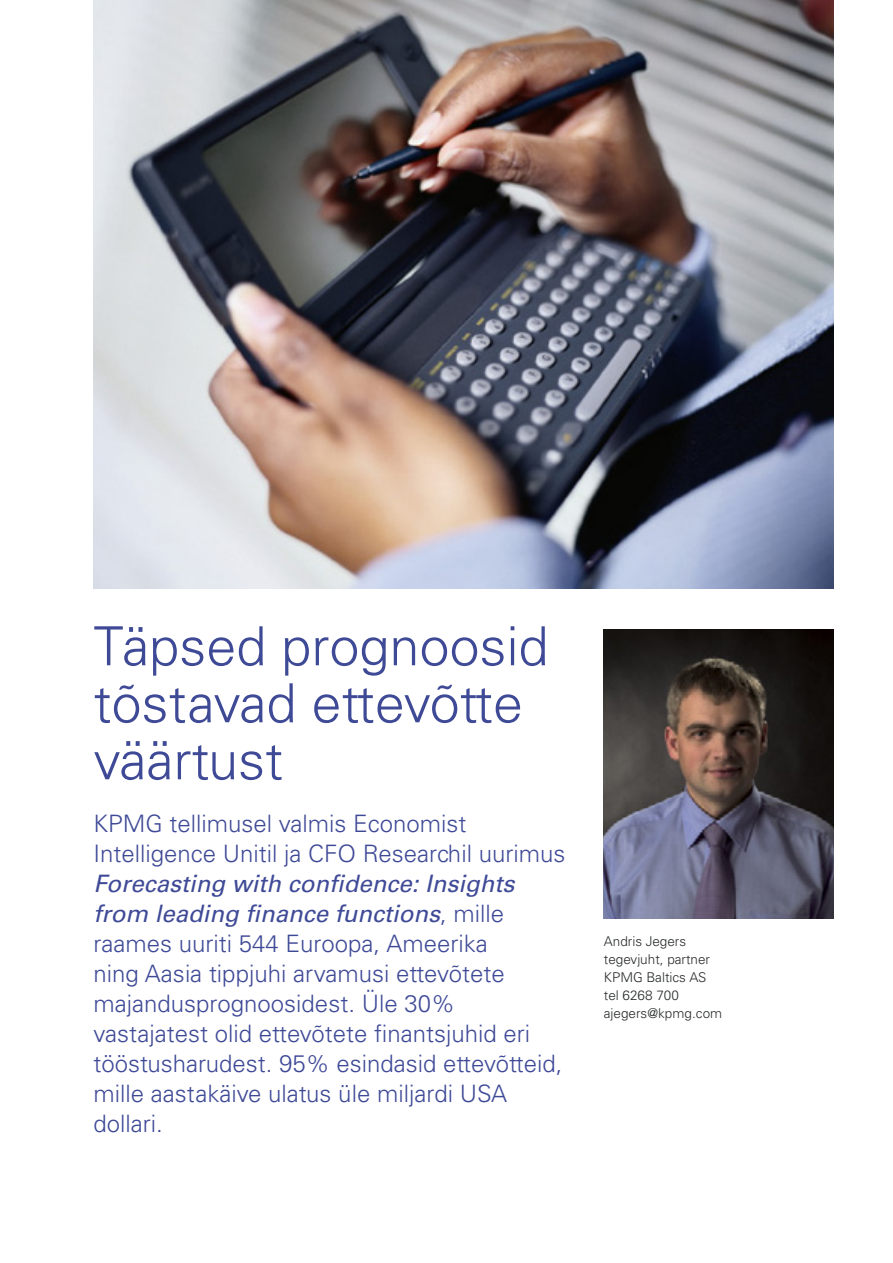
<style>
.page{position:relative;width:893px;height:1263px;background:#fff}
.page>*{position:absolute;margin:0;border:0;box-sizing:border-box;transform-origin:0 0}
.t1{font:300 54px/57px "Univers LT Std";color:#3f4a97}
.t2{font:300 24px/30px "Univers LT Std";color:#3f4a97}
.t3{font:300 13.5px/18px "Univers LT Std";color:#292b2c}
.s1{font-weight:400;font-style:italic}
</style>
<div class="page">
<img style="left:604px;top:629px;width:229px;height:289px">
<img style="left:94px;top:0;width:739px;height:588px">
<h1 class="t1" style="left:94px;top:621px;width:456px">Täpsed prognoosid tõstavad ettevõtte väärtust</h1>
<p class="t2" style="left:94px;top:810px;width:473px">KPMG tellimusel valmis Economist<br>Intelligence Unitil ja CFO Researchil uurimus</p>
<p class="t2" style="left:94px;top:870px;width:470px"><span class="s1">Forecasting with confidence: Insights from leading finance functions</span>, mille raames uuriti 544 Euroopa, Ameerika<br>ning Aasia tippjuhi arvamusi ettevõtete majandusprognoosidest. Üle 30% vastajatest olid ettevõtete finantsjuhid eri tööstusharudest. 95% esindasid ettevõtteid, mille aastakäive ulatus üle miljardi USA dollari.</p>
<p class="t3" style="left:604px;top:933px;width:120px">Andris Jegers tegevjuht, partner<br>KPMG Baltics AS tel 6268 700 ajegers@kpmg.com</p>
</div>
